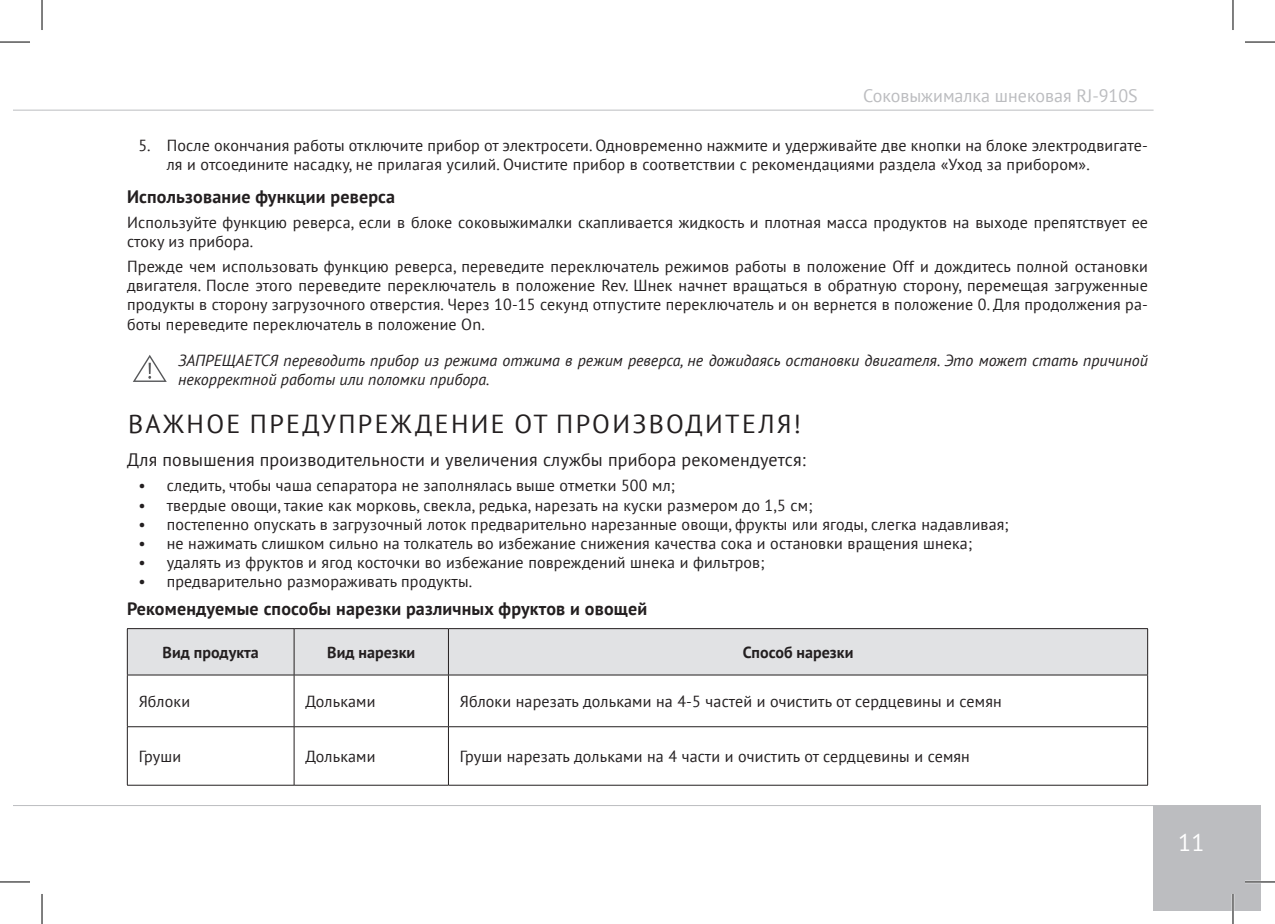
<style>
.page{position:relative;width:1275px;height:924px;background:#fff}
.page>*{position:absolute;margin:0;border:0;box-sizing:border-box;transform-origin:0 0}
.heading_1{font:26px "PT Sans";letter-spacing:.09em;color:#231f20}
.t1{font:24px "PT Sans";color:#fff}
.t2{font:18px "PT Sans";letter-spacing:.01em;color:#231f20}
.heading_2{font:700 18px "PT Sans";letter-spacing:.01em;color:#231f20}
.t3{font:18px "PT Sans";color:#bcbdc0}
.Заголовок_2{font:700 18px "PT Sans";letter-spacing:.01em;color:#231f20}
.body{font:16px/19.2px "PT Sans";letter-spacing:.01em;color:#231f20}
.Сноска_курсивом{font:italic 16px/19.2px "PT Sans";color:#231f20}
.toc_1{font:16px "PT Sans";letter-spacing:.01em;color:#231f20}
.Plain_Text{font:700 16px "PT Sans";color:#231f20}
</style>
<div class="page">
<div style="left:1153px;top:804px;width:108px;height:105px;background:#bcbdc0"></div>
<hr style="left:42px;top:110px;width:1111px;height:1px;background:#bcbdc0">
<hr style="left:42px;top:804px;width:1111px;height:1px;background:#bcbdc0">
<svg style="left:14px;top:110px;width:28px;height:1px"></svg>
<div style="left:128px;top:629px;width:1019px;height:45px;background:#e1e2e4"></div>
<hr style="left:127px;top:628px;width:167px;height:1px;background:#231f20">
<hr style="left:127px;top:628px;width:1px;height:46px;background:#231f20">
<hr style="left:294px;top:628px;width:154px;height:1px;background:#231f20">
<hr style="left:294px;top:628px;width:1px;height:46px;background:#231f20">
<hr style="left:127px;top:674px;width:167px;height:1px;background:#231f20">
<hr style="left:127px;top:675px;width:1px;height:51px;background:#231f20">
<hr style="left:294px;top:674px;width:154px;height:1px;background:#231f20">
<hr style="left:294px;top:675px;width:1px;height:51px;background:#231f20">
<hr style="left:448px;top:675px;width:1px;height:51px;background:#231f20">
<hr style="left:1147px;top:675px;width:1px;height:51px;background:#231f20">
<hr style="left:127px;top:726px;width:167px;height:1px;background:#231f20">
<hr style="left:127px;top:726px;width:1px;height:58px;background:#231f20">
<hr style="left:294px;top:726px;width:154px;height:1px;background:#231f20">
<hr style="left:294px;top:726px;width:1px;height:58px;background:#231f20">
<hr style="left:448px;top:726px;width:700px;height:1px;background:#231f20">
<hr style="left:448px;top:726px;width:1px;height:58px;background:#231f20">
<hr style="left:1147px;top:726px;width:1px;height:58px;background:#231f20">
<hr style="left:127px;top:784px;width:167px;height:1px;background:#231f20">
<hr style="left:294px;top:784px;width:154px;height:1px;background:#231f20">
<hr style="left:448px;top:784px;width:700px;height:1px;background:#231f20">
<hr style="left:448px;top:628px;width:700px;height:1px;background:#231f20">
<hr style="left:448px;top:628px;width:1px;height:46px;background:#231f20">
<hr style="left:1147px;top:628px;width:1px;height:46px;background:#231f20">
<hr style="left:448px;top:674px;width:700px;height:1px;background:#231f20">
<svg style="left:133px;top:355px;width:34px;height:27px"></svg>
<hr style="left:1245px;top:880px;width:30px;height:2px;background:#fff">
<hr style="left:1231px;top:893px;width:3px;height:30px;background:#fff">
<hr style="left:0;top:42px;width:30px;height:1px;background:#000">
<hr style="left:1245px;top:42px;width:30px;height:1px;background:#000">
<hr style="left:0;top:881px;width:30px;height:1px;background:#000">
<hr style="left:1245px;top:881px;width:30px;height:1px;background:#000">
<hr style="left:42px;top:0;width:1px;height:30px;background:#000">
<hr style="left:42px;top:893px;width:1px;height:30px;background:#000">
<hr style="left:1232px;top:0;width:1px;height:30px;background:#000">
<hr style="left:1232px;top:893px;width:1px;height:30px;background:#000">
<p class="t3" style="left:863px;top:84px;width:276px">Соковыжималка шнековая RJ-910S</p>
<p class="body" style="left:167px;top:135px;width:982px;text-indent:-28px">5. После окончания работы отключите прибор от электросети. Одновременно нажмите и удерживайте две кнопки на блоке электродвигате&shy;ля и отсоедините насадку, не прилагая усилий. Очистите прибор в соответствии с рекомендациями раздела «Уход за прибором».</p>
<p class="Заголовок_2" style="left:127px;top:185px;width:270px">Использование функции реверса</p>
<p class="body" style="left:127px;top:212px;width:1022px">Используйте функцию реверса, если в блоке соковыжималки скапливается жидкость и плотная масса продуктов на выходе препятствует ее стоку из прибора.</p>
<p class="body" style="left:127px;top:256px;width:1022px;text-align:justify">Прежде чем использовать функцию реверса, переведите переключатель режимов работы в положение Off и дождитесь полной остановки двигателя. После этого переведите переключатель в положение Rev. Шнек начнет вращаться в обратную сторону, перемещая загруженные продукты в сторону загрузочного отверстия. Через 10-15 секунд отпустите переключатель и он вернется в положение 0. Для продолжения ра&shy;боты переведите переключатель в положение On.</p>
<p class="Сноска_курсивом" style="left:178px;top:350px;width:971px">ЗАПРЕЩАЕТСЯ переводить прибор из режима отжима в режим реверса, не дожидаясь остановки двигателя. Это может стать причиной некорректной работы или поломки прибора.</p>
<p class="heading_1" style="left:128px;top:407px;width:674px">ВАЖНОЕ ПРЕДУПРЕЖДЕНИЕ ОТ ПРОИЗВОДИТЕЛЯ!</p>
<p class="t2" style="left:127px;top:448px;width:680px">Для повышения производительности и увеличения службы прибора рекомендуется:</p>
<p class="body" style="left:138px;top:475px;width:538px">• следить, чтобы чаша сепаратора не заполнялась выше отметки 500 мл;</p>
<p class="body" style="left:138px;top:494px;width:675px">• твердые овощи, такие как морковь, свекла, редька, нарезать на куски размером до 1,5 см;</p>
<p class="body" style="left:138px;top:514px;width:871px">• постепенно опускать в загрузочный лоток предварительно нарезанные овощи, фрукты или ягоды, слегка надавливая;</p>
<p class="body" style="left:138px;top:533px;width:835px">• не нажимать слишком сильно на толкатель во избежание снижения качества сока и остановки вращения шнека;</p>
<p class="body" style="left:138px;top:552px;width:627px">• удалять из фруктов и ягод косточки во избежание повреждений шнека и фильтров;</p>
<p class="body" style="left:138px;top:571px;width:335px">• предварительно размораживать продукты.</p>
<p class="heading_2" style="left:127px;top:596px;width:522px">Рекомендуемые способы нарезки различных фруктов и овощей</p>
<p class="Plain_Text" style="left:163px;top:641px;width:98px">Вид продукта</p>
<p class="Plain_Text" style="left:327px;top:641px;width:90px">Вид нарезки</p>
<p class="Plain_Text" style="left:742px;top:641px;width:112px">Способ нарезки</p>
<p class="body" style="left:139px;top:691px;width:53px">Яблоки</p>
<p class="toc_1" style="left:305px;top:690px;width:72px">Дольками</p>
<p class="toc_1" style="left:460px;top:690px;width:543px">Яблоки нарезать дольками на 4-5 частей и очистить от сердцевины и семян</p>
<p class="toc_1" style="left:139px;top:745px;width:44px">Груши</p>
<p class="toc_1" style="left:305px;top:745px;width:72px">Дольками</p>
<p class="toc_1" style="left:460px;top:745px;width:511px">Груши нарезать дольками на 4 части и очистить от сердцевины и семян</p>
<h2 class="t1" style="left:1178px;top:826px;width:28px">11</h2>
</div>
